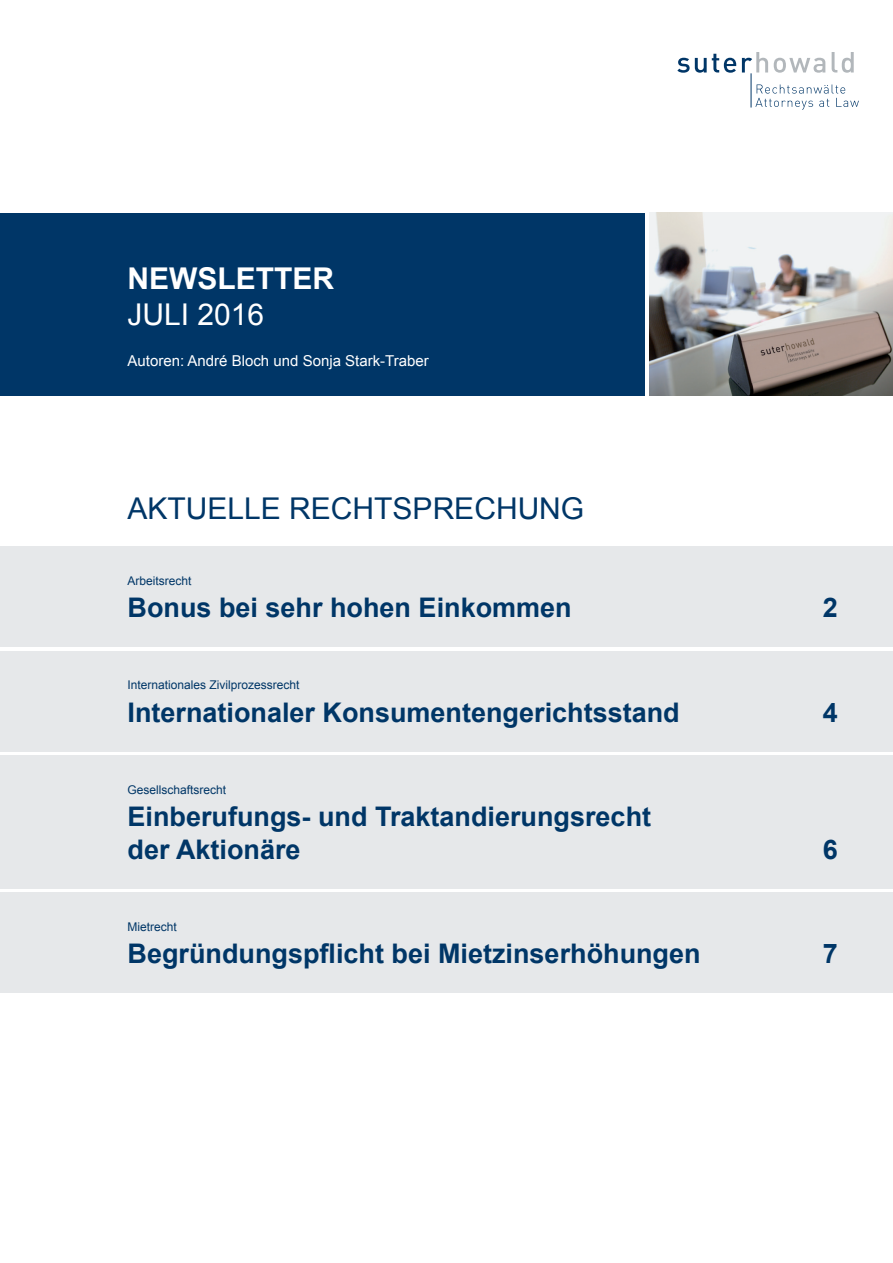
<style>
.page{position:relative;width:893px;height:1263px;background:#fff}
.page>*{position:absolute;margin:0;border:0;box-sizing:border-box;transform-origin:0 0}
.t1{font:30px "Arial";color:#003667}
.t2{font:700 30px "Arial";color:#fff}
.t3{font:30px "Arial";color:#fff}
.t4{font:700 27px/32.4px "Arial";color:#003667}
.t5{font:15px "Arial";color:#fff}
.t6{font:12px "Arial";color:#003667}
</style>
<div class="page">
<svg style="left:755px;top:85px;width:104px;height:25px"></svg>
<hr style="left:751px;top:73px;width:1px;height:35px;background:#003667">
<svg style="left:677px;top:54px;width:59px;height:19px"></svg>
<svg style="left:742px;top:52px;width:26px;height:21px"></svg>
<svg style="left:774px;top:58px;width:51px;height:15px"></svg>
<svg style="left:832px;top:52px;width:22px;height:21px"></svg>
<div style="left:0;top:213px;width:644px;height:183px;background:#003667"></div>
<div style="left:0;top:546px;width:893px;height:101px;background:#e6e8ea"></div>
<div style="left:0;top:651px;width:893px;height:100px;background:#e6e8ea"></div>
<div style="left:0;top:755px;width:893px;height:133px;background:#e6e8ea"></div>
<div style="left:0;top:892px;width:893px;height:101px;background:#e6e8ea"></div>
<img style="left:649px;top:213px;width:244px;height:183px">
<p class="t2" style="left:128px;top:259px;width:208px">NEWSLETTER</p>
<p class="t3" style="left:128px;top:295px;width:138px">JULI 2016</p>
<p class="t5" style="left:128px;top:351px;width:303px">Autoren: André Bloch und Sonja Stark-Traber</p>
<p class="t1" style="left:128px;top:489px;width:458px">AKTUELLE RECHTSPRECHUNG</p>
<p class="t6" style="left:128px;top:573px;width:66px">Arbeitsrecht</p>
<p class="t4" style="left:128px;top:592px;width:446px">Bonus bei sehr hohen Einkommen</p>
<p class="t4" style="left:823px;top:592px;width:17px">2</p>
<p class="t6" style="left:128px;top:677px;width:174px">Internationales Zivilprozessrecht</p>
<p class="t4" style="left:128px;top:697px;width:554px">Internationaler Konsumentengerichtsstand</p>
<p class="t4" style="left:823px;top:697px;width:17px">4</p>
<p class="t6" style="left:128px;top:782px;width:100px">Gesellschaftsrecht</p>
<p class="t4" style="left:128px;top:801px;width:525px">Einberufungs- und Traktandierungsrecht der Aktionäre</p>
<p class="t4" style="left:823px;top:834px;width:17px">6</p>
<p class="t6" style="left:128px;top:918px;width:51px">Mietrecht</p>
<p class="t4" style="left:128px;top:938px;width:575px">Begründungspflicht bei Mietzinserhöhungen</p>
<p class="t4" style="left:823px;top:938px;width:17px">7</p>
</div>
